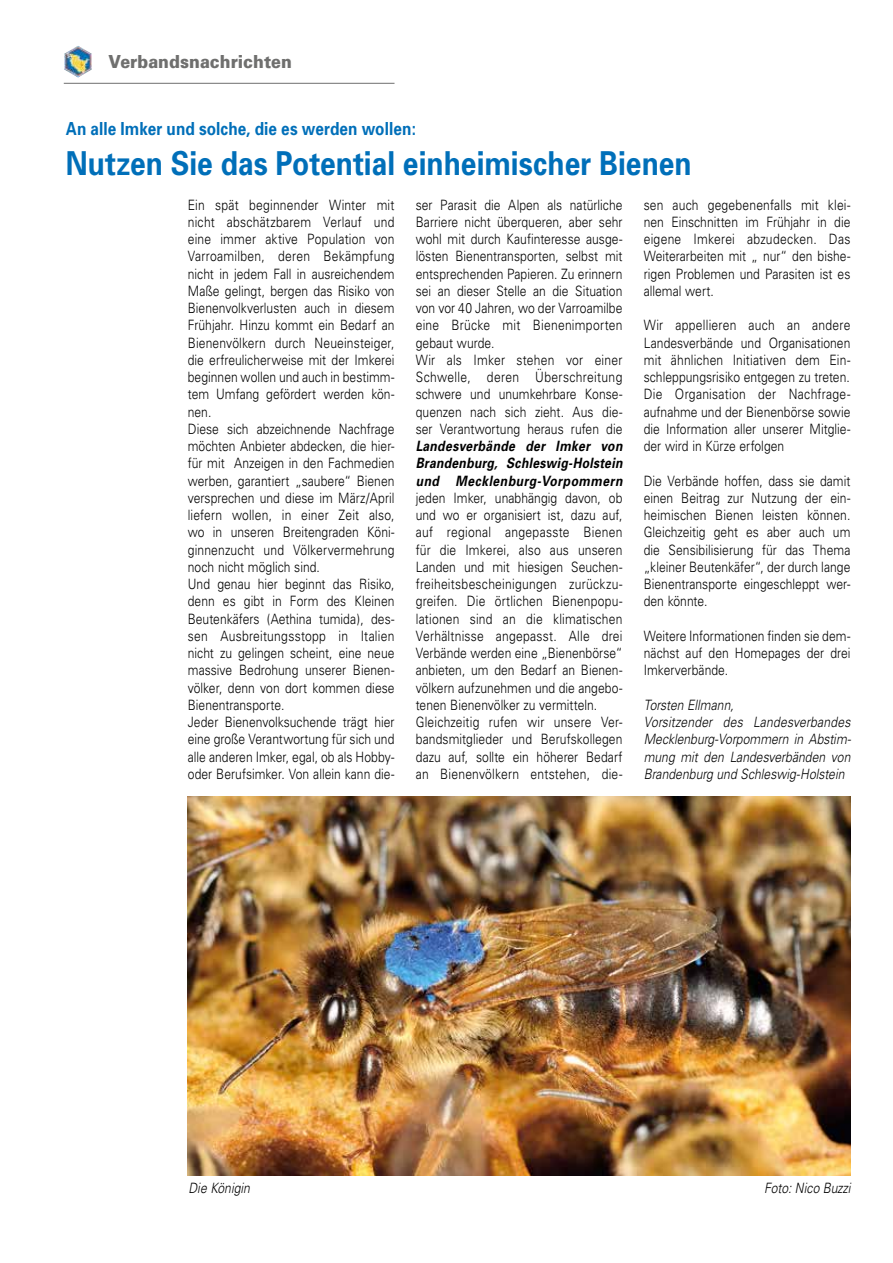
<style>
.page{position:relative;width:893px;height:1263px;background:#fff}
.page>*{position:absolute;margin:0;border:0;box-sizing:border-box;transform-origin:0 0}
.t1{font:700 33px "Univers";color:#006fb9;scale:.85 1}
.t2{font:700 18px "Univers";letter-spacing:.005em;color:#006fb9;scale:.85 1}
.t3{font:900 18px "Univers";color:#6f6f6e;scale:.9 1}
.t4{font:300 14.25px/17.2px "Univers";letter-spacing:.005em;color:#000;text-align:justify;scale:.85 1}
.t5{font:italic 300 14.25px/17.2px "Univers";letter-spacing:.005em;color:#000;scale:.85 1}
.t6{font:italic 700 14.25px/17.2px "Univers";letter-spacing:.035em;color:#000;text-align:justify;scale:.85 1}
</style>
<div class="page">
<hr style="left:64px;top:83px;width:330px;height:1px;background:#6f6f6e">
<img style="left:64px;top:46px;width:28px;height:32px">
<img style="left:188px;top:796px;width:662px;height:379px">
<p class="t3" style="left:109px;top:50px;width:205px">Verbandsnachrichten</p>
<p class="t2" style="left:66px;top:118px;width:414px">An alle Imker und solche, die es werden wollen:</p>
<h1 class="t1" style="left:66px;top:143px;width:738px">Nutzen Sie das Potential einheimischer Bienen</h1>
<p class="t4" style="left:188px;top:196px;width:245px;text-align:left">Ein spät beginnender Winter mit nicht abschätzbarem Verlauf und eine immer aktive Population von Varroamilben, deren Bekämpfung nicht in jedem Fall in ausreichendem Maße gelingt, bergen das Risiko von Bienenvolkverlusten auch in diesem Frühjahr. Hinzu kommt ein Bedarf an Bienenvölkern durch Neueinsteiger, die erfreulicherweise mit der Imkerei beginnen wollen und auch in bestimm&shy;tem Umfang gefördert werden kön&shy;nen.<br>Diese sich abzeichnende Nachfrage möchten Anbieter abdecken, die hier&shy;für mit Anzeigen in den Fachmedien werben, garantiert „saubere“ Bienen versprechen und diese im März/April liefern wollen, in einer Zeit also, wo in unseren Breitengraden Köni&shy;ginnenzucht und Völkervermehrung noch nicht möglich sind.<br>Und genau hier beginnt das Risiko, denn es gibt in Form des Kleinen Beutenkäfers (Aethina tumida), des&shy;sen Ausbreitungsstopp in Italien nicht zu gelingen scheint, eine neue massive Bedrohung unserer Bienen&shy;völker, denn von dort kommen diese Bienentransporte.<br>Jeder Bienenvolksuchende trägt hier eine große Verantwortung für sich und alle anderen Imker, egal, ob als Hobby&shy;oder Berufsimker. Von allein kann die-</p>
<p class="t4" style="left:416px;top:196px;width:245px;text-align:left">ser Parasit die Alpen als natürliche Barriere nicht überqueren, aber sehr wohl mit durch Kaufinteresse ausge&shy;lösten Bienentransporten, selbst mit entsprechenden Papieren. Zu erinnern sei an dieser Stelle an die Situation von vor 40 Jahren, wo der Varroamilbe eine Brücke mit Bienenimporten gebaut wurde.<br>Wir als Imker stehen vor einer Schwelle, deren Überschreitung schwere und unumkehrbare Konse&shy;quenzen nach sich zieht. Aus die&shy;ser Verantwortung heraus rufen die</p>
<p class="t6" style="left:416px;top:437px;width:245px">Landesverbände der Imker von Brandenburg, Schleswig-Holstein und Mecklenburg-Vorpommern</p>
<p class="t4" style="left:416px;top:489px;width:245px;text-align:left">jeden Imker, unabhängig davon, ob und wo er organisiert ist, dazu auf, auf regional angepasste Bienen für die Imkerei, also aus unseren Landen und mit hiesigen Seuchen&shy;freiheitsbescheinigungen zurückzu&shy;greifen. Die örtlichen Bienenpopu&shy;lationen sind an die klimatischen Verhältnisse angepasst. Alle drei Verbände werden eine „Bienenbörse“ anbieten, um den Bedarf an Bienen&shy;völkern aufzunehmen und die angebo&shy;tenen Bienenvölker zu vermitteln.<br>Gleichzeitig rufen wir unsere Ver&shy;bandsmitglieder und Berufskollegen dazu auf, sollte ein höherer Bedarf an Bienenvölkern entstehen, die-</p>
<p class="t4" style="left:644px;top:196px;width:245px">sen auch gegebenenfalls mit klei&shy;nen Einschnitten im Frühjahr in die eigene Imkerei abzudecken. Das Weiterarbeiten mit „ nur“ den bishe&shy;rigen Problemen und Parasiten ist es allemal wert.</p>
<p class="t4" style="left:644px;top:317px;width:245px">Wir appellieren auch an andere Landesverbände und Organisationen mit ähnlichen Initiativen dem Ein&shy;schleppungsrisiko entgegen zu treten.<br>Die Organisation der Nachfrage&shy;aufnahme und der Bienenbörse sowie die Information aller unserer Mitglie&shy;der wird in Kürze erfolgen</p>
<p class="t4" style="left:644px;top:472px;width:245px">Die Verbände hoffen, dass sie damit einen Beitrag zur Nutzung der ein&shy;heimischen Bienen leisten können.<br>Gleichzeitig geht es aber auch um die Sensibilisierung für das Thema „kleiner Beutenkäfer“, der durch lange Bienentransporte eingeschleppt wer&shy;den könnte.</p>
<p class="t4" style="left:644px;top:627px;width:245px">Weitere Informationen finden sie dem&shy;nächst auf den Homepages der drei Imkerverbände.</p>
<p class="t5" style="left:644px;top:696px;width:245px">Torsten Ellmann,<br>Vorsitzender des Landesverbandes<br>Mecklenburg-Vorpommern in Abstim&shy;mung mit den Landesverbänden von<br>Brandenburg und Schleswig-Holstein</p>
<p class="t5" style="left:188px;top:1179px;width:74px">Die Königin</p>
<p class="t5" style="left:764px;top:1179px;width:103px">Foto: Nico Buzzi</p>
</div>
